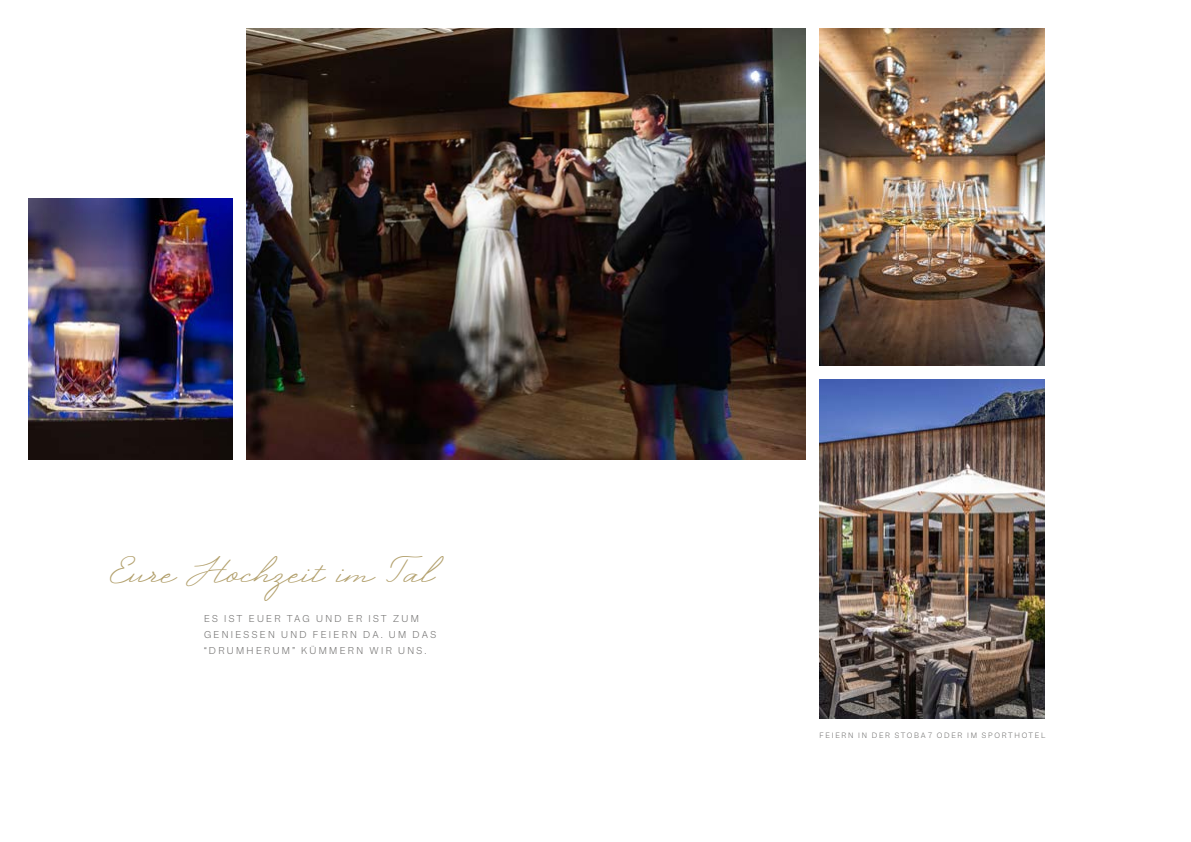
<style>
.page{position:relative;width:1191px;height:842px;background:#fff}
.page>*{position:absolute;margin:0;border:0;box-sizing:border-box;transform-origin:0 0}
.t1{font:45px "Garnet Script";color:#b3a16e}
.t2{font:300 9px/16px "Garnett";letter-spacing:.255em;color:#71706f}
.t3{font:300 7px "Garnett";letter-spacing:.245em;color:#71706f}
</style>
<div class="page">
<img style="left:247px;top:28px;width:558px;height:431px">
<img style="left:28px;top:198px;width:204px;height:261px">
<img style="left:819px;top:28px;width:225px;height:338px">
<img style="left:819px;top:380px;width:225px;height:338px">
<h1 class="t1" style="left:107px;top:550px;width:325px">Eure Hochzeit im Tal</h1>
<p class="t2" style="left:204px;top:611px;width:234px">ES IST EUER TAG UND ER IST ZUM<br>GENIESSEN UND FEIERN DA. UM DAS “DRUMHERUM” KÜMMERN WIR UNS.</p>
<p class="t3" style="left:819px;top:731px;width:227px">FEIERN IN DER STOBA7 ODER IM SPORTHOTEL</p>
</div>
